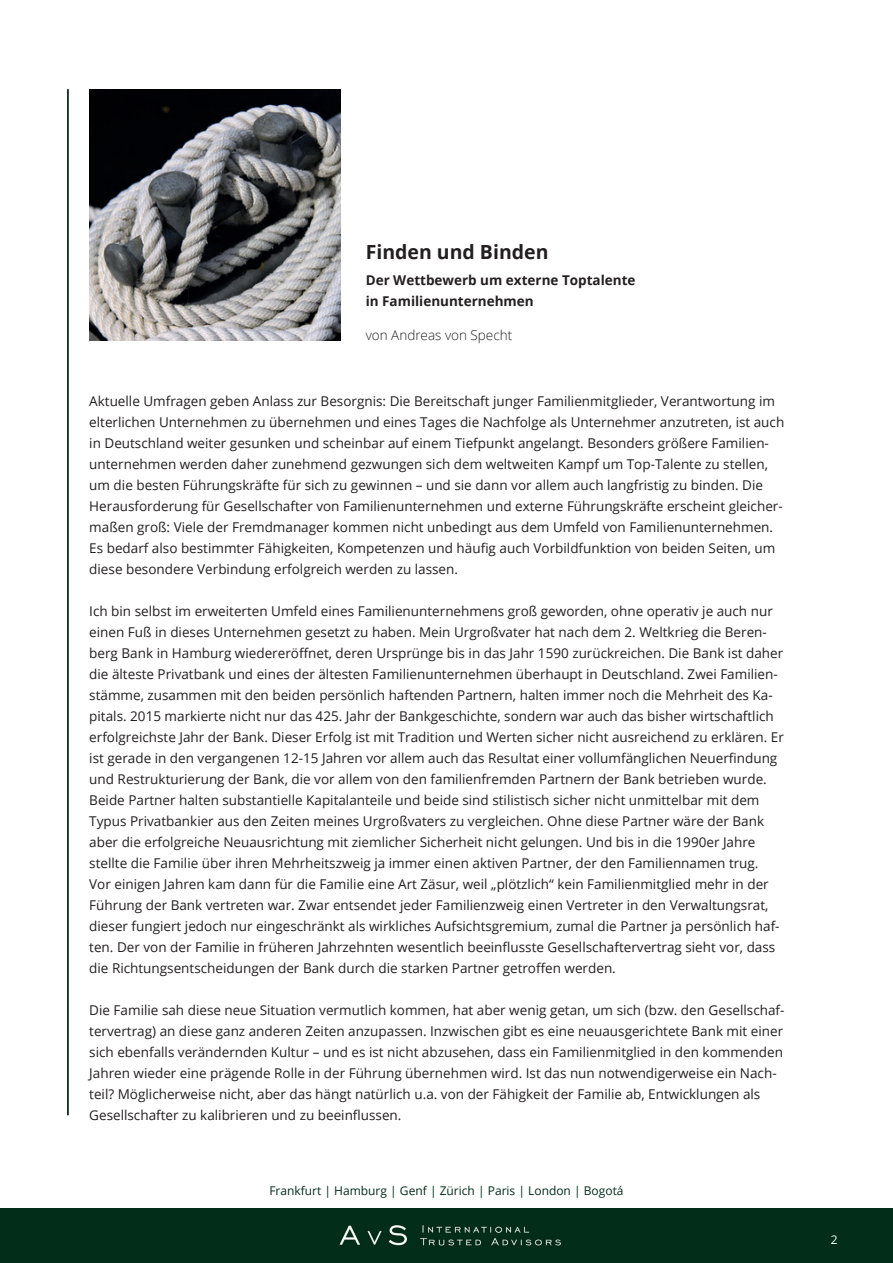
<style>
.page{position:relative;width:893px;height:1263px;background:#fff}
.page>*{position:absolute;margin:0;border:0;box-sizing:border-box;transform-origin:0 0}
.t1{font:700 19.5px "Open Sans";color:#231f20}
.t2{font:13.5px/21px "Open Sans";color:#231f20}
.t3{font:700 13.5px/21px "Open Sans";color:#231f20}
.t4{font:300 13.5px "Open Sans";color:#231f20}
.t5{font:12px "Open Sans";color:#022d18}
.t6{font:12px "Open Sans";color:#fff}
</style>
<div class="page">
<div style="left:0;top:1209px;width:893px;height:54px;background:#022d18"></div>
<img style="left:339px;top:1225px;width:222px;height:21px">
<hr style="left:67px;top:89px;width:2px;height:1026px;background:#022d18">
<img style="left:89px;top:89px;width:251px;height:251px">
<h1 class="t1" style="left:366px;top:238px;width:184px">Finden und Binden</h1>
<p class="t3" style="left:366px;top:270px;width:271px">Der Wettbewerb um externe Toptalente in Familienunternehmen</p>
<p class="t4" style="left:366px;top:326px;width:148px">von Andreas von Specht</p>
<p class="t2" style="left:89px;top:390px;width:696px">Aktuelle Umfragen geben Anlass zur Besorgnis: Die Bereitschaft junger Familienmitglieder, Verantwortung im elterlichen Unternehmen zu übernehmen und eines Tages die Nachfolge als Unternehmer anzutreten, ist auch in Deutschland weiter gesunken und scheinbar auf einem Tiefpunkt angelangt. Besonders größere Familien&shy;unternehmen werden daher zunehmend gezwungen sich dem weltweiten Kampf um Top-Talente zu stellen, um die besten Führungskräfte für sich zu gewinnen – und sie dann vor allem auch langfristig zu binden. Die Herausforderung für Gesellschafter von Familienunternehmen und externe Führungskräfte erscheint gleicher&shy;maßen groß: Viele der Fremdmanager kommen nicht unbedingt aus dem Umfeld von Familienunternehmen.<br>Es bedarf also bestimmter Fähigkeiten, Kompetenzen und häufig auch Vorbildfunktion von beiden Seiten, um diese besondere Verbindung erfolgreich werden zu lassen.</p>
<p class="t2" style="left:89px;top:600px;width:696px">Ich bin selbst im erweiterten Umfeld eines Familienunternehmens groß geworden, ohne operativ je auch nur einen Fuß in dieses Unternehmen gesetzt zu haben. Mein Urgroßvater hat nach dem 2. Weltkrieg die Beren&shy;berg Bank in Hamburg wiedereröffnet, deren Ursprünge bis in das Jahr 1590 zurückreichen. Die Bank ist daher die älteste Privatbank und eines der ältesten Familienunternehmen überhaupt in Deutschland. Zwei Familien&shy;stämme, zusammen mit den beiden persönlich haftenden Partnern, halten immer noch die Mehrheit des Ka&shy;pitals. 2015 markierte nicht nur das 425. Jahr der Bankgeschichte, sondern war auch das bisher wirtschaftlich erfolgreichste Jahr der Bank. Dieser Erfolg ist mit Tradition und Werten sicher nicht ausreichend zu erklären. Er ist gerade in den vergangenen 12-15 Jahren vor allem auch das Resultat einer vollumfänglichen Neuerfindung und Restrukturierung der Bank, die vor allem von den familienfremden Partnern der Bank betrieben wurde.<br>Beide Partner halten substantielle Kapitalanteile und beide sind stilistisch sicher nicht unmittelbar mit dem Typus Privatbankier aus den Zeiten meines Urgroßvaters zu vergleichen. Ohne diese Partner wäre der Bank aber die erfolgreiche Neuausrichtung mit ziemlicher Sicherheit nicht gelungen. Und bis in die 1990er Jahre stellte die Familie über ihren Mehrheitszweig ja immer einen aktiven Partner, der den Familiennamen trug.<br>Vor einigen Jahren kam dann für die Familie eine Art Zäsur, weil „plötzlich“ kein Familienmitglied mehr in der Führung der Bank vertreten war. Zwar entsendet jeder Familienzweig einen Vertreter in den Verwaltungsrat, dieser fungiert jedoch nur eingeschränkt als wirkliches Aufsichtsgremium, zumal die Partner ja persönlich haf&shy;ten. Der von der Familie in früheren Jahrzehnten wesentlich beeinflusste Gesellschaftervertrag sieht vor, dass die Richtungsentscheidungen der Bank durch die starken Partner getroffen werden.</p>
<p class="t2" style="left:89px;top:999px;width:697px">Die Familie sah diese neue Situation vermutlich kommen, hat aber wenig getan, um sich (bzw. den Gesellschaf&shy;tervertrag) an diese ganz anderen Zeiten anzupassen. Inzwischen gibt es eine neuausgerichtete Bank mit einer sich ebenfalls verändernden Kultur – und es ist nicht abzusehen, dass ein Familienmitglied in den kommenden Jahren wieder eine prägende Rolle in der Führung übernehmen wird. Ist das nun notwendigerweise ein Nach&shy;teil? Möglicherweise nicht, aber das hängt natürlich u.a. von der Fähigkeit der Familie ab, Entwicklungen als Gesellschafter zu kalibrieren und zu beeinflussen.</p>
<p class="t5" style="left:269px;top:1182px;width:356px">Frankfurt | Hamburg | Genf | Zürich | Paris | London | Bogotá</p>
<p class="t6" style="left:831px;top:1231px;width:8px">2</p>
</div>
